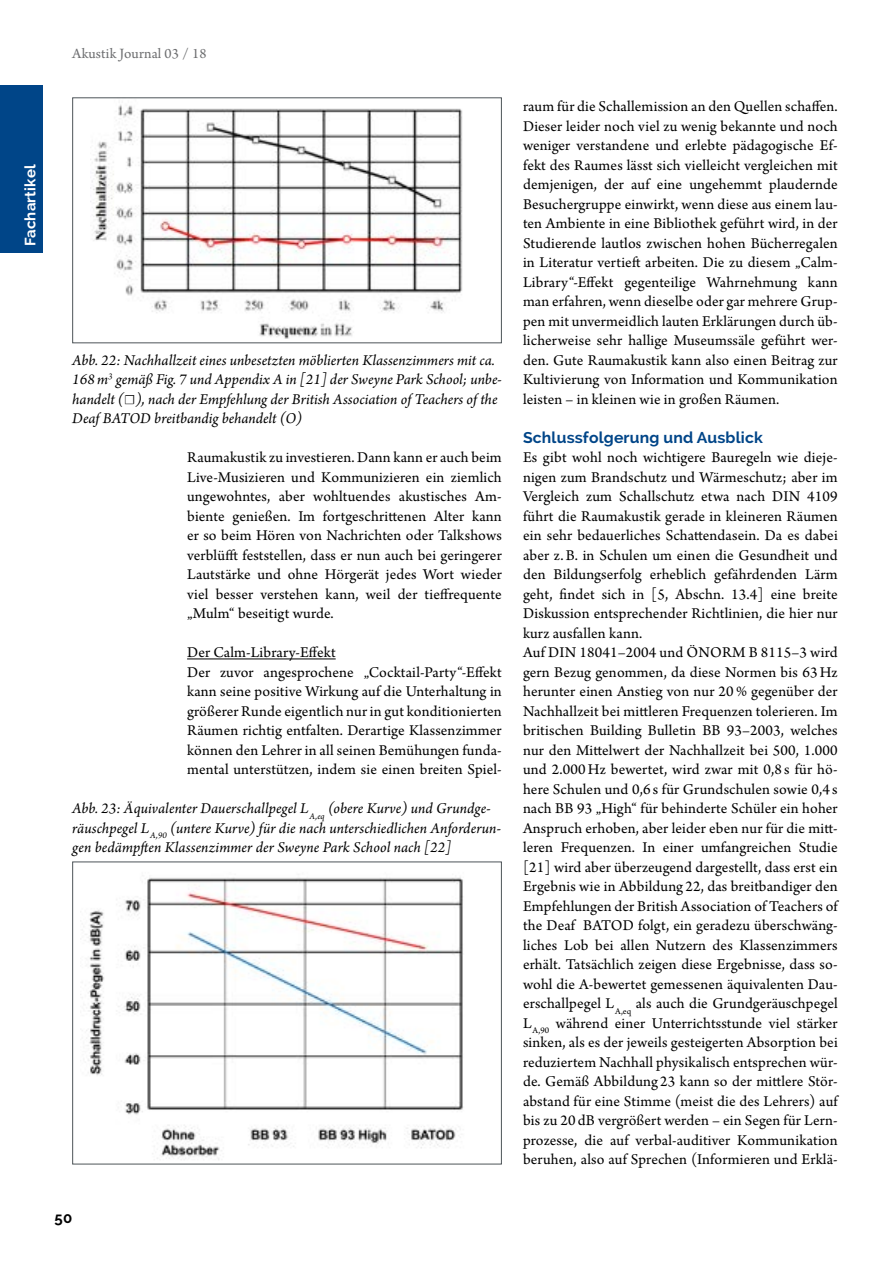
<style>
.page{position:relative;width:893px;height:1263px;background:#fff}
.page>*{position:absolute;margin:0;border:0;box-sizing:border-box;transform-origin:0 0}
.t1{font:15.75px/19.5px "Arno Pro";letter-spacing:.01em;color:#000;text-align:justify}
.t2{font:italic 15.75px/19.5px "Arno Pro";letter-spacing:.005em;color:#000}
.t3{font:700 15.75px "Raleway";letter-spacing:.01em;color:#004588}
.t4{font:15px "Arno Pro";letter-spacing:.01em;color:#6d6e70}
.t5{font:700 15px "Raleway";letter-spacing:.01em;color:#fff}
.t6{font:700 15px "Raleway";color:#000}
.s1{font-style:normal}
</style>
<div class="page">
<div style="left:0;top:85px;width:43px;height:168px;background:#004588"></div>
<hr style="left:187px;top:658px;width:149px;height:1px;background:#000">
<img style="left:90px;top:104px;width:373px;height:235px">
<div style="left:72px;top:97px;width:430px;height:246px;border:1px solid #4d5458"></div>
<img style="left:82px;top:877px;width:381px;height:283px">
<div style="left:72px;top:861px;width:430px;height:303px;border:1px solid #4d5458"></div>
<p class="t4" style="left:72px;top:45px;width:136px">Akustik Journal 03 / 18</p>
<p class="t5" style="left:22px;top:246px;width:83px;rotate:-90deg">Fachartikel</p>
<p class="t2" style="left:72px;top:351px;width:431px">Abb. 22: Nachhallzeit eines unbesetzten möblierten Klassenzimmers mit ca.<br>168m<sup>3</sup> gemäß Fig. 7 und Appendix A in [21] der Sweyne Park School; unbe&shy;handelt (<span class="s1">☐</span>), nach der Empfehlung der British Association of Teachers of the Deaf BATOD breitbandig behandelt (O)</p>
<p class="t1" style="left:187px;top:449px;width:316px">Raumakustik zu investieren. Dann kann er auch beim Live-Musizieren und Kommunizieren ein ziemlich ungewohntes, aber wohltuendes akustisches Am&shy;biente genießen. Im fortgeschrittenen Alter kann er so beim Hören von Nachrichten oder Talkshows verblüfft feststellen, dass er nun auch bei geringerer Lautstärke und ohne Hörgerät jedes Wort wieder viel besser verstehen kann, weil der tieffrequente „Mulm“ beseitigt wurde.</p>
<p class="t1" style="left:187px;top:644px;width:316px;text-align:left">Der Calm-Library-Effekt<br>Der zuvor angesprochene „Cocktail-Party“-Effekt kann seine positive Wirkung auf die Unterhaltung in größerer Runde eigentlich nur in gut konditionierten Räumen richtig entfalten. Derartige Klassenzimmer können den Lehrer in all seinen Bemühungen funda&shy;mental unterstützen, indem sie einen breiten Spiel-</p>
<p class="t2" style="left:72px;top:800px;width:430px">Abb. 23: Äquivalenter Dauerschallpegel L<sub>A,eq</sub> (obere Kurve) und Grundge&shy;räuschpegel L<sub>A,90</sub> (untere Kurve) für die nach unterschiedlichen Anforderun&shy;gen bedämpften Klassenzimmer der Sweyne Park School nach [22]</p>
<p class="t6" style="left:55px;top:1209px;width:19px">50</p>
<p class="t1" style="left:523px;top:98px;width:316px">raum für die Schallemission an den Quellen schaffen.<br>Dieser leider noch viel zu wenig bekannte und noch weniger verstandene und erlebte pädagogische Ef&shy;fekt des Raumes lässt sich vielleicht vergleichen mit demjenigen, der auf eine ungehemmt plaudernde Besuchergruppe einwirkt, wenn diese aus einem lau&shy;ten Ambiente in eine Bibliothek geführt wird, in der Studierende lautlos zwischen hohen Bücherregalen in Literatur vertieft arbeiten. Die zu diesem „Calm-Library“-Effekt gegenteilige Wahrnehmung kann man erfahren, wenn dieselbe oder gar mehrere Grup&shy;pen mit unvermeidlich lauten Erklärungen durch üb&shy;licherweise sehr hallige Museumssäle geführt wer&shy;den. Gute Raumakustik kann also einen Beitrag zur Kultivierung von Information und Kommunikation leisten – in kleinen wie in großen Räumen.</p>
<p class="t3" style="left:523px;top:428px;width:241px">Schlussfolgerung und Ausblick</p>
<p class="t1" style="left:523px;top:449px;width:316px;text-align:left">Es gibt wohl noch wichtigere Bauregeln wie dieje&shy;nigen zum Brandschutz und Wärmeschutz; aber im Vergleich zum Schallschutz etwa nach DIN 4109 führt die Raumakustik gerade in kleineren Räumen ein sehr bedauerliches Schattendasein. Da es dabei aber z. B. in Schulen um einen die Gesundheit und den Bildungserfolg erheblich gefährdenden Lärm geht, findet sich in [5, Abschn. 13.4] eine breite Diskussion entsprechender Richtlinien, die hier nur kurz ausfallen kann.<br>Auf DIN 18041–2004 und ÖNORM B 8115–3 wird gern Bezug genommen, da diese Normen bis 63Hz herunter einen Anstieg von nur 20% gegenüber der Nachhallzeit bei mittleren Frequenzen tolerieren. Im britischen Building Bulletin BB 93–2003, welches nur den Mittelwert der Nachhallzeit bei 500, 1.000 und 2.000Hz bewertet, wird zwar mit 0,8 s für hö&shy;here Schulen und 0,6 s für Grundschulen sowie 0,4 s nach BB 93 „High“ für behinderte Schüler ein hoher Anspruch erhoben, aber leider eben nur für die mitt&shy;leren Frequenzen. In einer umfangreichen Studie [21] wird aber überzeugend dargestellt, dass erst ein Ergebnis wie in Abbildung 22, das breitbandiger den Empfehlungen der British Association of Teachers of the Deaf BATOD folgt, ein geradezu überschwäng&shy;liches Lob bei allen Nutzern des Klassenzimmers erhält. Tatsächlich zeigen diese Ergebnisse, dass so&shy;wohl die A-bewertet gemessenen äquivalenten Dau&shy;erschallpegel L<sub>A,eq</sub> als auch die Grundgeräuschpegel L<sub>A,90</sub> während einer Unterrichtsstunde viel stärker sinken, als es der jeweils gesteigerten Absorption bei reduziertem Nachhall physikalisch entsprechen wür&shy;de. Gemäß Abbildung 23 kann so der mittlere Stör&shy;abstand für eine Stimme (meist die des Lehrers) auf bis zu 20 dB vergrößert werden – ein Segen für Lern&shy;prozesse, die auf verbal-auditiver Kommunikation beruhen, also auf Sprechen (Informieren und Erklä-</p>
</div>
